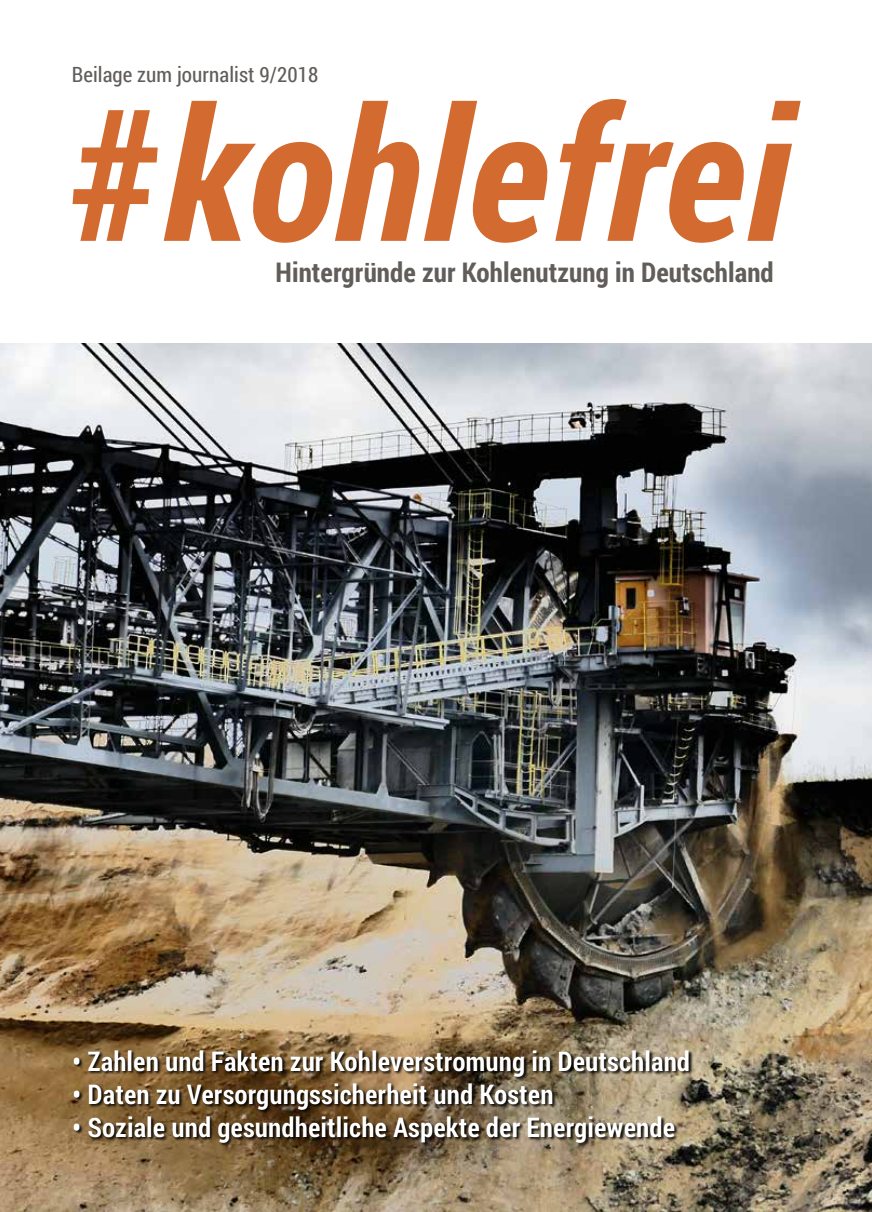
<style>
.page{position:relative;width:872px;height:1212px;background:#fff}
.page>*{position:absolute;margin:0;border:0;box-sizing:border-box;transform-origin:0 0}
.t1{font:italic 700 183.75px "Roboto Condensed";letter-spacing:.005em;color:#d36a30}
.t2{font:700 27px "Roboto Condensed";letter-spacing:.005em;color:#fff}
.t3{font:700 27px "Roboto Condensed";letter-spacing:.005em;color:#605d5a}
.t4{font:21px "Roboto Condensed";letter-spacing:.005em;color:#605d5a}
</style>
<div class="page">
<img style="left:0;top:343px;width:872px;height:869px">
<div style="left:54px;top:1040px;width:758px;height:130px;background:#fff;opacity:.75"></div>
<p class="t4" style="left:72px;top:60px;width:248px">Beilage zum journalist 9/2018</p>
<h1 class="t1" style="left:73px;top:48px;width:718px">#kohlefrei</h1>
<p class="t3" style="left:275px;top:253px;width:500px">Hintergründe zur Kohlenutzung in Deutschland</p>
<p class="t2" style="left:72px;top:1042px;width:619px">• Zahlen und Fakten zur Kohleverstromung in Deutschland</p>
<p class="t2" style="left:72px;top:1075px;width:483px">• Daten zu Versorgungssicherheit und Kosten</p>
<p class="t2" style="left:72px;top:1108px;width:604px">• Soziale und gesundheitliche Aspekte der Energiewende</p>
</div>
